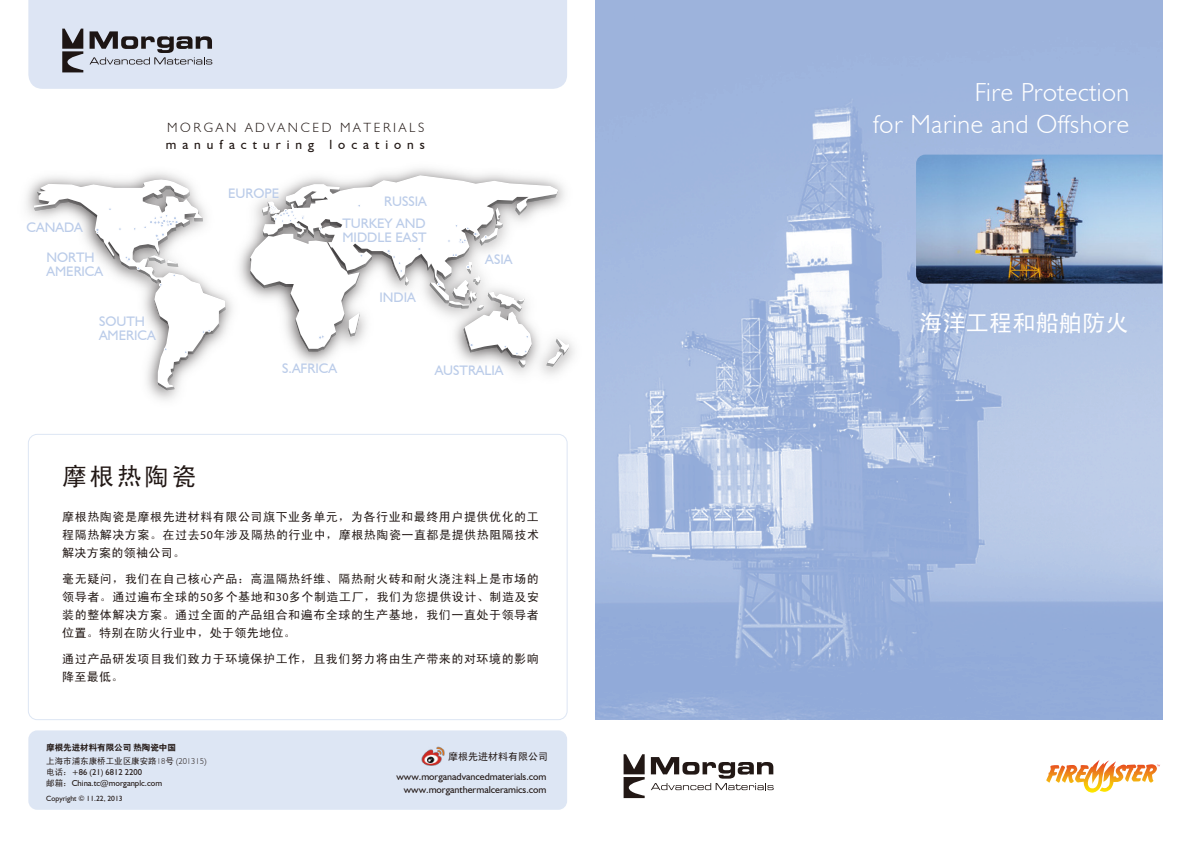
<style>
.page{position:relative;width:1191px;height:842px;background:#fff}
.page>*{position:absolute;margin:0;border:0;box-sizing:border-box;transform-origin:0 0}
.t1{font:300 26.1px "Humanist 521 BT";letter-spacing:.025em;color:#fff}
.t2{font:24.8px "Sim Hei";letter-spacing:.1em;color:#221815}
.t3{font:23.2px "Sim Hei";color:#fff}
.t4{font:13.8px/14.2px "Humanist 521 BT";color:#bbcce9}
.t5{font:300 13.3px "Humanist 521 BT";letter-spacing:.2em;color:#221815}
.t6{font:13.3px "Humanist 521 BT";letter-spacing:.45em;color:#221815}
.t7{font:12px/18px "Sim Hei";letter-spacing:.045em;color:#221815;text-align:justify}
.t8{font:10px/13px "Humanist 521 BT";color:#221815;text-align:right}
.t9{font:10px "Sim Hei";color:#221815}
.t10{font:8.5px/11px "Humanist 521 BT";color:#221815}
.t11{font:8.5px "Sim Hei";color:#221815}
.t12{font:8.5px "Heiti CSEG";color:#221815}
.t13{font:7.5px "Humanist 521 BT";color:#221815}
.s1{font-family:"Myriad Pro"}
.s2{font-family:"Humanist 521 BT";font-weight:300}
.s3{font-family:"Sim Hei"}
</style>
<div class="page">
<img style="left:595px;top:0;width:567px;height:720px">
<div style="left:28px;top:0;width:539px;height:89px;background:#dde5f4"></div>
<svg style="left:89px;top:31px;width:123px;height:34px;background:#a0a3ad"></svg>
<svg style="left:62px;top:29px;width:21px;height:43px"></svg>
<svg style="left:651px;top:757px;width:122px;height:33px"></svg>
<svg style="left:623px;top:754px;width:21px;height:44px"></svg>
<svg style="left:1074px;top:760px;width:86px;height:33px"></svg>
<img style="left:916px;top:155px;width:246px;height:129px">
<img style="left:26px;top:168px;width:548px;height:232px">
<svg style="left:34px;top:179px;width:191px;height:211px"></svg>
<svg style="left:250px;top:175px;width:319px;height:192px"></svg>
<div style="left:28px;top:730px;width:539px;height:80px;background:#dde6f4;border-radius:9px"></div>
<div style="left:28px;top:434px;width:539px;height:286px;border:1px solid #dde6f4;border-radius:9px"></div>
<img style="left:422px;top:746px;width:22px;height:19px">
<h1 class="t1" style="left:974px;top:76px;width:156px">Fire Protection</h1>
<p class="t5" style="left:167px;top:119px;width:258px">MORGAN ADVANCED MATERIALS</p>
<h1 class="t1" style="left:873px;top:108px;width:257px">for Marine and Offshore</h1>
<p class="t6" style="left:166px;top:136px;width:260px">manufacturing locations</p>
<p class="t4" style="left:27px;top:220px;width:58px">CANADA</p>
<p class="t4" style="left:46px;top:250px;width:58px">NORTH<br>AMERICA</p>
<p class="t4" style="left:99px;top:314px;width:58px">SOUTH<br>AMERICA</p>
<p class="t4" style="left:228px;top:186px;width:53px">EUROPE</p>
<p class="t4" style="left:342px;top:190px;width:86px;line-height:21.7px;text-align:right">RUSSIA<br>TURKEY AND</p>
<p class="t4" style="left:342px;top:230px;width:86px">MIDDLE EAST</p>
<p class="t4" style="left:379px;top:290px;width:38px">INDIA</p>
<p class="t4" style="left:485px;top:252px;width:29px">ASIA</p>
<p class="t4" style="left:282px;top:361px;width:56px">S.AFRICA</p>
<p class="t4" style="left:435px;top:363px;width:70px">AUSTRALIA</p>
<h3 class="t3" style="left:919px;top:311px;width:211px">海洋工程和船舶防火</h3>
<h2 class="t2" style="left:62px;top:463px;width:135px">摩根热陶瓷</h2>
<p class="t7" style="left:62px;top:507px;width:478px">摩根热陶瓷是摩根先进材料有限公司旗下业务单元，为各行业和最终用户提供优化的工程隔热解决方案。在过去<span class="s1">50</span>年涉及隔热的行业中，摩根热陶瓷一直都是提供热阻隔技术解决方案的领袖公司。</p>
<p class="t7" style="left:62px;top:569px;width:478px">毫无疑问，我们在自己核心产品：高温隔热纤维、隔热耐火砖和耐火浇注料上是市场的领导者。通过遍布全球的<span class="s1">50</span>多个基地和<span class="s1">30</span>多个制造工厂，我们为您提供设计、制造及安装的整体解决方案。通过全面的产品组合和遍布全球的生产基地，我们一直处于领导者位置。特别在防火行业中，处于领先地位。</p>
<p class="t7" style="left:62px;top:649px;width:478px">通过产品研发项目我们致力于环境保护工作，且我们努力将由生产带来的对环境的影响降至最低。</p>
<p class="t12" style="left:46px;top:743px;width:131px">摩根先进材料有限公司热陶瓷中国</p>
<p class="t11" style="left:46px;top:756px;width:162px">上海市浦东康桥工业区康安路<span class="s2">18</span>号 <span class="s2">(201315)</span></p>
<p class="t10" style="left:46px;top:766px;width:117px"><span class="s3">电话：</span>+86 (21) 6812 2200<br><span class="s3">邮箱：</span>China.tc@morganplc.com</p>
<p class="t13" style="left:46px;top:794px;width:78px">Copyright © 11.22, 2013</p>
<p class="t9" style="left:448px;top:751px;width:101px">摩根先进材料有限公司</p>
<p class="t8" style="left:396px;top:769px;width:152px">www.morganadvancedmaterials.com www.morganthermalceramics.com</p>
</div>
